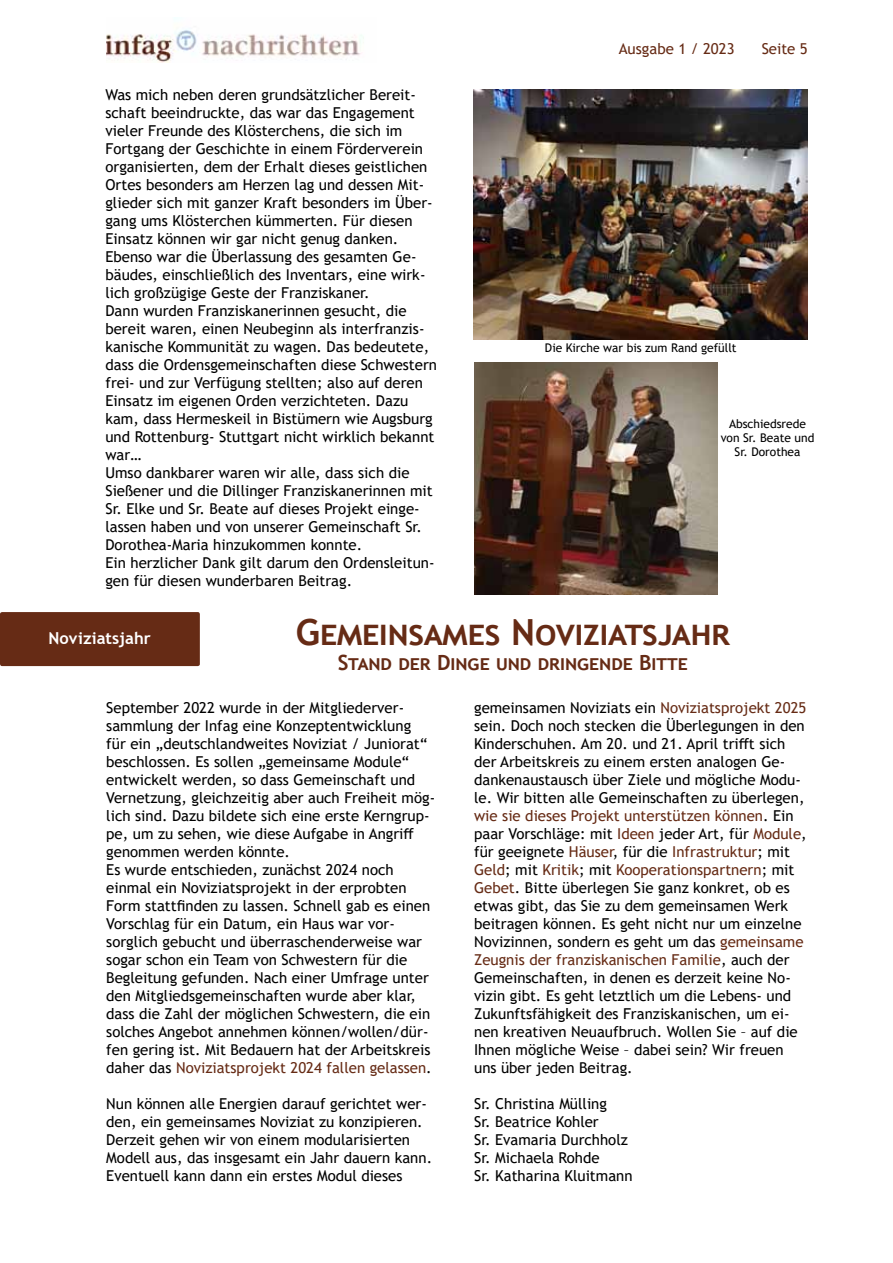
<style>
.page{position:relative;width:893px;height:1263px;background:#fff}
.page>*{position:absolute;margin:0;border:0;box-sizing:border-box;transform-origin:0 0}
.t1{font:700 36px "Trebuchet MS";color:#662b15}
.t2{font:700 21px "Trebuchet MS";color:#662b15}
.t3{font:700 16.5px "Trebuchet MS";color:#fff}
.t4{font:15px/18px "Trebuchet MS";color:#000}
.t5{font:15px "Trebuchet MS";color:#662b15}
.t6{font:12px/14.4px "Trebuchet MS";color:#000;text-align:center}
.s1{color:#662b15}
</style>
<div class="page">
<img style="left:474px;top:89px;width:334px;height:251px">
<img style="left:475px;top:362px;width:243px;height:232px">
<div style="left:0;top:612px;width:200px;height:54px;background:#662b15;border-radius:2px"></div>
<img style="left:106px;top:29px;width:258px;height:33px">
<p class="t4" style="left:105px;top:86px;width:333px">Was mich neben deren grundsätzlicher Bereit&shy;schaft beeindruckte, das war das Engagement vieler Freunde des Klösterchens, die sich im Fortgang der Geschichte in einem Förderverein organisierten, dem der Erhalt dieses geistlichen Ortes besonders am Herzen lag und dessen Mit&shy;glieder sich mit ganzer Kraft besonders im Über&shy;gang ums Klösterchen kümmerten. Für diesen Einsatz können wir gar nicht genug danken.<br>Ebenso war die Überlassung des gesamten Ge&shy;bäudes, einschließlich des Inventars, eine wirk&shy;lich großzügige Geste der Franziskaner.<br>Dann wurden Franziskanerinnen gesucht, die bereit waren, einen Neubeginn als interfranzis&shy;kanische Kommunität zu wagen. Das bedeutete, dass die Ordensgemeinschaften diese Schwestern frei- und zur Verfügung stellten; also auf deren Einsatz im eigenen Orden verzichteten. Dazu kam, dass Hermeskeil in Bistümern wie Augsburg und Rottenburg- Stuttgart nicht wirklich bekannt war…<br>Umso dankbarer waren wir alle, dass sich die Sießener und die Dillinger Franziskanerinnen mit Sr. Elke und Sr. Beate auf dieses Projekt einge&shy;lassen haben und von unserer Gemeinschaft Sr.<br>Dorothea-Maria hinzukommen konnte.<br>Ein herzlicher Dank gilt darum den Ordensleitun&shy;gen für diesen wunderbaren Beitrag.</p>
<p class="t5" style="left:619px;top:39px;width:117px">Ausgabe 1 / 2023</p>
<p class="t5" style="left:762px;top:39px;width:48px">Seite 5</p>
<p class="t6" style="left:545px;top:341px;width:193px">Die Kirche war bis zum Rand gefüllt</p>
<p class="t6" style="left:721px;top:416px;width:95px">Abschiedsrede von Sr. Beate und<br>Sr. Dorothea</p>
<p class="t3" style="left:49px;top:628px;width:104px">Noviziatsjahr</p>
<h1 class="t1" style="left:296px;top:610px;width:432px">Gemeinsames Noviziatsjahr</h1>
<h2 class="t2" style="left:338px;top:650px;width:351px">Stand der Dinge und dringende Bitte</h2>
<p class="t4" style="left:106px;top:699px;width:330px">September 2022 wurde in der Mitgliederver&shy;sammlung der Infag eine Konzeptentwicklung<br>für ein „deutschlandweites Noviziat / Juniorat“ beschlossen. Es sollen „gemeinsame Module“ entwickelt werden, so dass Gemeinschaft und Vernetzung, gleichzeitig aber auch Freiheit mög&shy;lich sind. Dazu bildete sich eine erste Kerngrup&shy;pe, um zu sehen, wie diese Aufgabe in Angriff genommen werden könnte.<br>Es wurde entschieden, zunächst 2024 noch einmal ein Noviziatsprojekt in der erprobten Form stattfinden zu lassen. Schnell gab es einen Vorschlag für ein Datum, ein Haus war vor&shy;sorglich gebucht und überraschenderweise war sogar schon ein Team von Schwestern für die Begleitung gefunden. Nach einer Umfrage unter den Mitgliedsgemeinschaften wurde aber klar, dass die Zahl der möglichen Schwestern, die ein solches Angebot annehmen können/wollen/dür&shy;fen gering ist. Mit Bedauern hat der Arbeitskreis daher das <span class="s1">Noviziatsprojekt 2024 fallen gelassen</span>.</p>
<p class="t4" style="left:106px;top:1095px;width:327px">Nun können alle Energien darauf gerichtet wer&shy;den, ein gemeinsames Noviziat zu konzipieren.<br>Derzeit gehen wir von einem modularisierten Modell aus, das insgesamt ein Jahr dauern kann.<br>Eventuell kann dann ein erstes Modul dieses</p>
<p class="t4" style="left:474px;top:699px;width:334px">gemeinsamen Noviziats ein <span class="s1">Noviziatsprojekt 2025 </span>sein. Doch noch stecken die Überlegungen in den Kinderschuhen. Am 20. und 21. April trifft sich der Arbeitskreis zu einem ersten analogen Ge&shy;dankenaustausch über Ziele und mögliche Modu&shy;le. Wir bitten alle Gemeinschaften zu überlegen, <span class="s1">wie sie dieses Projekt unterstützen können</span>. Ein paar Vorschläge: mit <span class="s1">Ideen</span> jeder Art, für <span class="s1">Module</span>, für geeignete <span class="s1">Häuser</span>, für die <span class="s1">Infrastruktur</span>; mit <span class="s1">Geld</span>; mit <span class="s1">Kritik</span>; mit <span class="s1">Kooperationspartnern</span>; mit <span class="s1">Gebet</span>. Bitte überlegen Sie ganz konkret, ob es etwas gibt, das Sie zu dem gemeinsamen Werk beitragen können. Es geht nicht nur um einzelne Novizinnen, sondern es geht um das <span class="s1">gemeinsame Zeugnis der franziskanischen Familie</span>, auch der Gemeinschaften, in denen es derzeit keine No&shy;vizin gibt. Es geht letztlich um die Lebens- und Zukunftsfähigkeit des Franziskanischen, um ei&shy;nen kreativen Neuaufbruch. Wollen Sie – auf die Ihnen mögliche Weise – dabei sein? Wir freuen uns über jeden Beitrag.</p>
<p class="t4" style="left:474px;top:1095px;width:160px">Sr. Christina Mülling<br>Sr. Beatrice Kohler<br>Sr. Evamaria Durchholz<br>Sr. Michaela Rohde<br>Sr. Katharina Kluitmann</p>
</div>
